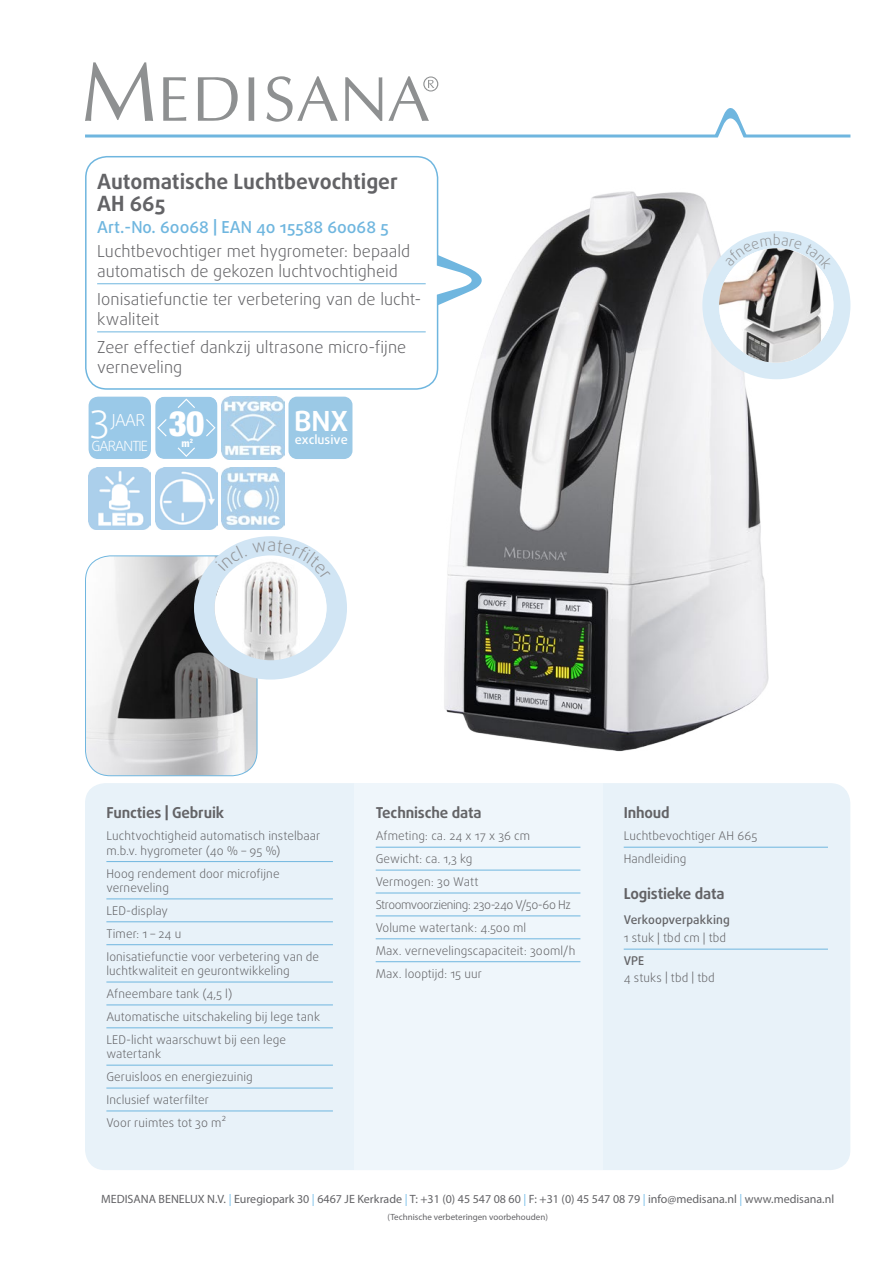
<style>
.page{position:relative;width:893px;height:1263px;background:#fff}
.page>*{position:absolute;margin:0;border:0;box-sizing:border-box;transform-origin:0 0}
.t1{font:300 39.75px "Daxline Pro";color:#fff}
.t2{font:900 condensed 35.1px "Helvetica Neue LT Std";color:#fff}
.t3{font:700 27.75px "Daxline Pro";color:#fff}
.t4{font:700 21px/22.5px "Daxline Pro";color:#636366}
.t5{font:300 16.5px/19.8px "Daxline Pro";color:#636366}
.t6{font:500 16.5px "Daxline Pro";color:#6fb6df}
.t7{font:300 16.5px "Daxline Pro";color:#fff}
.t8{font:700 15px "Daxline Pro";letter-spacing:-.01em;color:#636366}
.t9{font:300 13.95px "Daxline Pro";letter-spacing:-.065em;color:#fff}
.t10{font:500 12.3px "Daxline Pro";color:#fff}
.t11{font:300 12px/23px "Daxline Pro";letter-spacing:.005em;color:#636366}
.t12{font:12px "Myriad Pro";color:#636366}
.t13{font:500 12px "Daxline Pro";letter-spacing:.005em;color:#636366}
.t14{font:800 condensed 10.35px "Helvetica Neue LT Std";color:#fff}
.t15{font:9px "Myriad Pro";color:#636366}
.s1{color:#73bde9}
</style>
<div class="page">
<img style="left:382px;top:137px;width:461px;height:651px">
<svg style="left:155px;top:397px;width:62px;height:62px;background:#9fcbe9"></svg>
<img style="left:86px;top:557px;width:171px;height:219px">
<div style="left:85px;top:555px;width:172px;height:221px;border:1px solid #6fb6df;border-radius:25px"></div>
<div style="left:194px;top:536px;width:153px;height:143px;border:21px solid #d1e5f4;border-radius:50%"></div>
<img style="left:215px;top:580px;width:112px;height:80px">
<div style="left:702px;top:231px;width:148px;height:148px;border:17px solid #d8eaf6;border-radius:50%"></div>
<img style="left:719px;top:248px;width:111px;height:115px">
<div style="left:86px;top:784px;width:764px;height:385px;background:#e8f2f9;border-radius:19px"></div>
<div style="left:354px;top:783px;width:248px;height:387px;background:#eff6fb"></div>
<svg style="left:85px;top:62px;width:68px;height:59px"></svg>
<svg style="left:163px;top:77px;width:23px;height:44px"></svg>
<svg style="left:198px;top:77px;width:40px;height:44px"></svg>
<svg style="left:249px;top:77px;width:5px;height:44px"></svg>
<svg style="left:266px;top:76px;width:72px;height:46px"></svg>
<svg style="left:345px;top:77px;width:37px;height:44px"></svg>
<svg style="left:388px;top:76px;width:50px;height:45px"></svg>
<hr style="left:85px;top:134px;width:765px;height:3px;background:#6fb6df">
<svg style="left:713px;top:108px;width:36px;height:40px"></svg>
<hr style="left:106px;top:861px;width:227px;height:1px;background:#6fb6df">
<hr style="left:106px;top:898px;width:227px;height:1px;background:#6fb6df">
<hr style="left:106px;top:921px;width:227px;height:1px;background:#6fb6df">
<hr style="left:106px;top:944px;width:227px;height:1px;background:#6fb6df">
<hr style="left:106px;top:982px;width:227px;height:1px;background:#6fb6df">
<hr style="left:106px;top:1004px;width:227px;height:1px;background:#6fb6df">
<hr style="left:106px;top:1027px;width:227px;height:1px;background:#6fb6df">
<hr style="left:106px;top:1065px;width:227px;height:1px;background:#6fb6df">
<hr style="left:106px;top:1088px;width:227px;height:1px;background:#6fb6df">
<hr style="left:106px;top:1110px;width:227px;height:1px;background:#6fb6df">
<hr style="left:376px;top:847px;width:204px;height:1px;background:#6fb6df">
<hr style="left:376px;top:870px;width:204px;height:1px;background:#6fb6df">
<hr style="left:376px;top:893px;width:204px;height:1px;background:#6fb6df">
<hr style="left:376px;top:915px;width:204px;height:1px;background:#6fb6df">
<hr style="left:376px;top:938px;width:204px;height:1px;background:#6fb6df">
<hr style="left:376px;top:961px;width:204px;height:1px;background:#6fb6df">
<hr style="left:624px;top:847px;width:204px;height:1px;background:#6fb6df">
<hr style="left:624px;top:949px;width:204px;height:1px;background:#6fb6df">
<div style="left:89px;top:397px;width:62px;height:62px;background:#9ac9e8;border-radius:10px"></div>
<div style="left:86px;top:157px;width:352px;height:232px;background:#fff;border-radius:21px"></div>
<hr style="left:97px;top:283px;width:329px;height:1px;background:#6fb6df">
<hr style="left:97px;top:331px;width:329px;height:1px;background:#6fb6df">
<div style="left:85px;top:156px;width:353px;height:234px;border:2px solid #6fb6df;border-radius:21px"></div>
<svg style="left:435px;top:255px;width:61px;height:50px"></svg>
<img style="left:222px;top:397px;width:62px;height:62px">
<img style="left:155px;top:467px;width:63px;height:62px">
<img style="left:89px;top:467px;width:62px;height:62px">
<img style="left:222px;top:467px;width:62px;height:62px">
<div style="left:288px;top:397px;width:64px;height:62px;background:#9bc9e6;border-radius:8px"></div>
<svg style="left:215px;top:540px;width:116px;height:40px"></svg>
<svg style="left:725px;top:234px;width:108px;height:36px"></svg>
<h3 class="t4" style="left:97px;top:170px;width:302px">Automatische Luchtbevochtiger<br>AH 665</h3>
<h3 class="t6" style="left:97px;top:216px;width:293px">Art.-No. 60068 | EAN 40 15588 60068 5</h3>
<h3 class="t5" style="left:97px;top:242px;width:315px">Luchtbevochtiger met hygrometer: bepaald automatisch de gekozen luchtvochtigheid</h3>
<h3 class="t5" style="left:97px;top:290px;width:326px">Ionisatiefunctie ter verbetering van de lucht&shy;kwaliteit</h3>
<h3 class="t5" style="left:97px;top:338px;width:311px">Zeer effectief dankzij ultrasone micro-fijne verneveling</h3>
<h3 class="t3" style="left:294px;top:403px;width:55px">BNX</h3>
<p class="t10" style="left:295px;top:432px;width:54px">exclusive</p>
<h1 class="t1" style="left:90px;top:391px;width:21px">3</h1>
<h2 class="t2" style="left:169px;top:402px;width:37px">30</h2>
<p class="t14" style="left:181px;top:436px;width:13px">m<sup>2</sup></p>
<h3 class="t7" style="left:112px;top:409px;width:35px">JAAR</h3>
<p class="t9" style="left:91px;top:437px;width:58px">GARANTIE</p>
<p class="t8" style="left:106px;top:802px;width:119px">Functies | Gebruik</p>
<p class="t11" style="left:106px;top:829px;width:216px;line-height:14.4px">Luchtvochtigheid automatisch instelbaar m.b.v. hygrometer (40 % – 95 %)</p>
<p class="t11" style="left:106px;top:866px;width:175px;line-height:14.4px">Hoog rendement door microfijne verneveling</p>
<p class="t11" style="left:106px;top:899px;width:214px">LED-display<br>Timer: 1 – 24 u<br>Ionisatiefunctie voor verbetering van de</p>
<p class="t11" style="left:106px;top:960px;width:215px">luchtkwaliteit en geurontwikkeling Afneembare tank (4,5 l)<br>Automatische uitschakeling bij lege tank LED-licht waarschuwt bij een lege</p>
<p class="t11" style="left:106px;top:1043px;width:148px">watertank<br>Geruisloos en energiezuinig<br>Inclusief waterfi lter<br>Voor ruimtes tot 30 m²</p>
<p class="t8" style="left:376px;top:802px;width:107px">Technische data</p>
<p class="t11" style="left:376px;top:825px;width:201px">Afmeting: ca. 24 x 17 x 36 cm<br>Gewicht: ca. 1,3 kg<br>Vermogen: 30 Watt<br>Stroomvoorziening: 230-240 V/50-60 Hz<br>Volume watertank: 4.500 ml<br>Max. vernevelingscapaciteit: 300ml/h<br>Max. looptijd: 15 uur</p>
<p class="t8" style="left:624px;top:802px;width:48px">Inhoud</p>
<p class="t11" style="left:624px;top:825px;width:135px">Luchtbevochtiger AH 665<br>Handleiding</p>
<p class="t8" style="left:624px;top:884px;width:102px">Logistieke data</p>
<p class="t13" style="left:624px;top:912px;width:108px">Verkoopverpakking</p>
<p class="t11" style="left:624px;top:927px;width:104px">1 stuk | tbd cm | tbd</p>
<p class="t13" style="left:624px;top:953px;width:22px">VPE</p>
<p class="t11" style="left:624px;top:966px;width:93px">4 stuks | tbd | tbd</p>
<p class="t12" style="left:101px;top:1192px;width:735px">MEDISANA BENELUX N.V. <span class="s1">|</span> Euregiopark 30 <span class="s1">|</span> 6467 JE Kerkrade <span class="s1">|</span> T: +31 (0) 45 547 08 60 <span class="s1">|</span> F: +31 (0) 45 547 08 79 <span class="s1">|</span> info@medisana.nl <span class="s1">|</span> www.medisana.nl</p>
<p class="t15" style="left:387px;top:1212px;width:162px">(Technische verbeteringen voorbehouden)</p>
</div>
